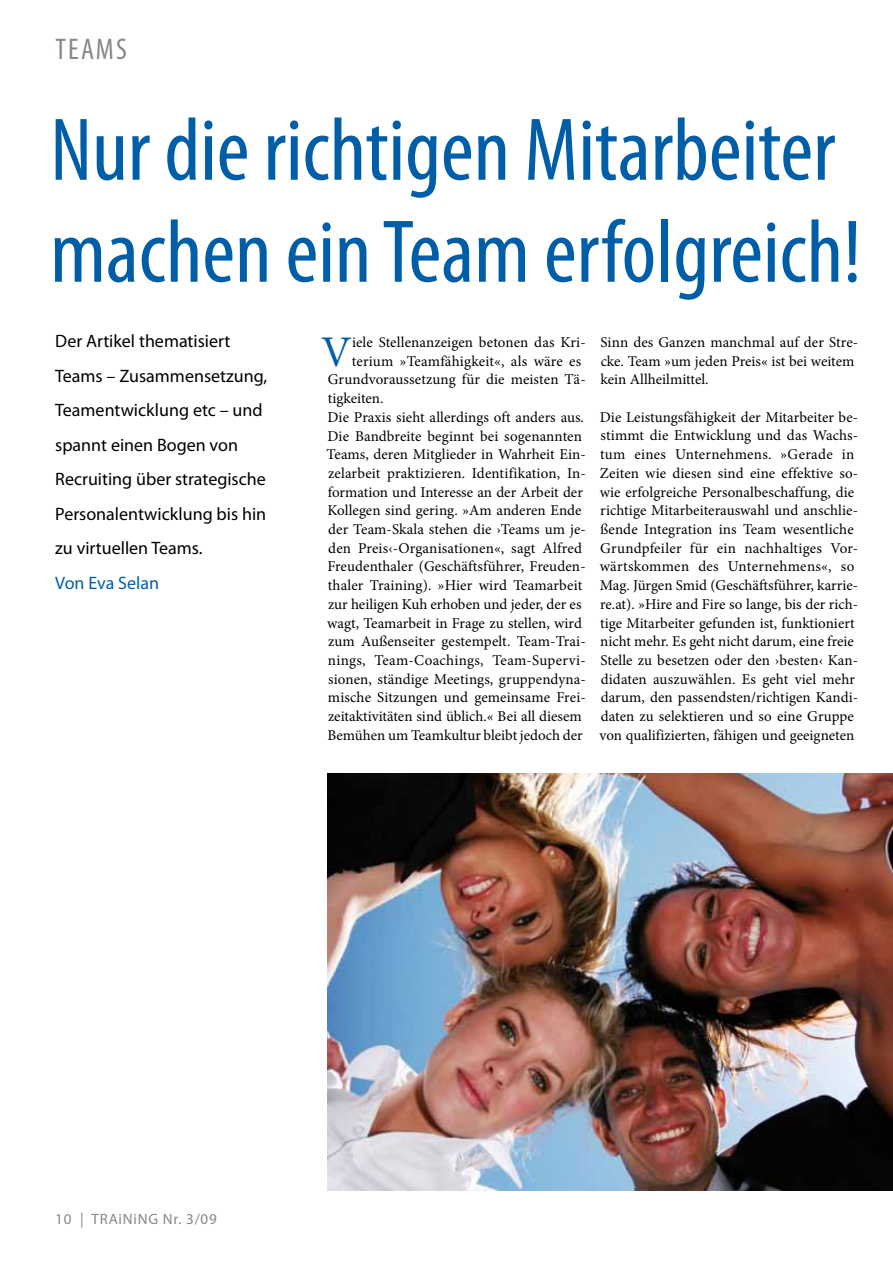
<style>
.page{position:relative;width:893px;height:1263px;background:#fff}
.page>*{position:absolute;margin:0;border:0;box-sizing:border-box;transform-origin:0 0}
.t1{font:condensed 90px/102px "Myriad Pro";color:#005ea8}
.t2{font:43.8px "Minion Pro";color:#005ea8}
.t3{font:condensed 30px "Myriad Pro";letter-spacing:.07em;color:#87888a}
.t4{font:18px/34.5px "Myriad Pro";color:#000}
.t5{font:18px "Myriad Pro";color:#005ea8}
.t6{font:15px/18.8px "Minion Pro";letter-spacing:.005em;color:#000}
.t7{font:15px "Myriad Pro";letter-spacing:.055em;color:#87888a}
</style>
<div class="page">
<img style="left:328px;top:774px;width:565px;height:417px">
<h3 class="t3" style="left:56px;top:31px;width:73px">Teams</h3>
<p class="t7" style="left:55px;top:45px;width:49px">Teams</p>
<h1 class="t1" style="left:50px;top:98px;width:813px">Nur die richtigen Mitarbeiter machen ein Team erfolgreich!</h1>
<p class="t4" style="left:55px;top:323px;width:213px">Der Artikel thematisiert<br>Teams – Zusammensetzung,<br>Teamentwicklung etc – und spannt einen Bogen von<br>Recruiting über strategische<br>Personalentwicklung bis hin zu virtuellen Teams.</p>
<p class="t5" style="left:55px;top:571px;width:105px">Von Eva Selan</p>
<p class="t6" style="left:600px;top:333px;width:259px">Sinn des Ganzen manchmal auf der Stre&shy;cke. Team »um jeden Preis« ist bei weitem kein Allheilmittel.</p>
<p class="t6" style="left:599px;top:408px;width:260px">Die Leistungsfähigkeit der Mitarbeiter be&shy;stimmt die Entwicklung und das Wachs&shy;tum eines Unternehmens. »Gerade in Zeiten wie diesen sind eine effektive so&shy;wie erfolgreiche Personalbeschaffung, die richtige Mitarbeiterauswahl und anschlie&shy;ßende Integration ins Team wesentliche Grundpfeiler für ein nachhaltiges Vor&shy;wärtskommen des Unternehmens«, so Mag. Jürgen Smid (Geschäftsführer, karrie&shy;re.at). »Hire and Fire so lange, bis der rich&shy;tige Mitarbeiter gefunden ist, funktioniert nicht mehr. Es geht nicht darum, eine freie Stelle zu besetzen oder den ›besten‹ Kan&shy;didaten auszuwählen. Es geht viel mehr darum, den passendsten/richtigen Kandi&shy;daten zu selektieren und so eine Gruppe von qualifizierten, fähigen und geeigneten</p>
<h2 class="t2" style="left:321px;top:322px;width:32px">V</h2>
<p class="t6" style="left:352px;top:333px;width:235px">iele Stellenanzeigen betonen das Kri-</p>
<p class="t6" style="left:352px;top:352px;width:231px">terium »Teamfähigkeit«, als wäre es</p>
<p class="t6" style="left:328px;top:370px;width:259px">Grundvoraussetzung für die meisten Tä-</p>
<p class="t6" style="left:328px;top:389px;width:57px">tigkeiten.</p>
<p class="t6" style="left:327px;top:408px;width:258px">Die Praxis sieht allerdings oft anders aus.</p>
<p class="t6" style="left:327px;top:426px;width:256px">Die Bandbreite beginnt bei sogenannten</p>
<p class="t6" style="left:327px;top:445px;width:261px">Teams, deren Mitglieder in Wahrheit Ein-</p>
<p class="t6" style="left:328px;top:464px;width:259px">zelarbeit praktizieren. Identifikation, In-</p>
<p class="t6" style="left:328px;top:483px;width:257px">formation und Interesse an der Arbeit der</p>
<p class="t6" style="left:327px;top:501px;width:256px">Kollegen sind gering. »Am anderen Ende</p>
<p class="t6" style="left:328px;top:520px;width:259px">der Team-Skala stehen die ›Teams um je-</p>
<p class="t6" style="left:328px;top:539px;width:255px">den Preis‹-Organisationen«, sagt Alfred</p>
<p class="t6" style="left:327px;top:557px;width:260px">Freudenthaler (Geschäftsführer, Freuden-</p>
<p class="t6" style="left:328px;top:576px;width:256px">thaler Training). »Hier wird Teamarbeit</p>
<p class="t6" style="left:328px;top:595px;width:255px">zur heiligen Kuh erhoben und jeder, der es</p>
<p class="t6" style="left:327px;top:613px;width:256px">wagt, Teamarbeit in Frage zu stellen, wird</p>
<p class="t6" style="left:328px;top:632px;width:259px">zum Außenseiter gestempelt. Team-Trai-</p>
<p class="t6" style="left:328px;top:651px;width:259px">nings, Team-Coachings, Team-Supervi-</p>
<p class="t6" style="left:328px;top:670px;width:259px">sionen, ständige Meetings, gruppendyna-</p>
<p class="t6" style="left:328px;top:688px;width:259px">mische Sitzungen und gemeinsame Frei-</p>
<p class="t6" style="left:328px;top:707px;width:255px">zeitaktivitäten sind üblich.« Bei all diesem</p>
<p class="t6" style="left:327px;top:726px;width:257px">Bemühen um Teamkultur bleibt jedoch der</p>
<p class="t7" style="left:55px;top:1210px;width:163px">10 | TRAiNiNG Nr. 3/09</p>
</div>
